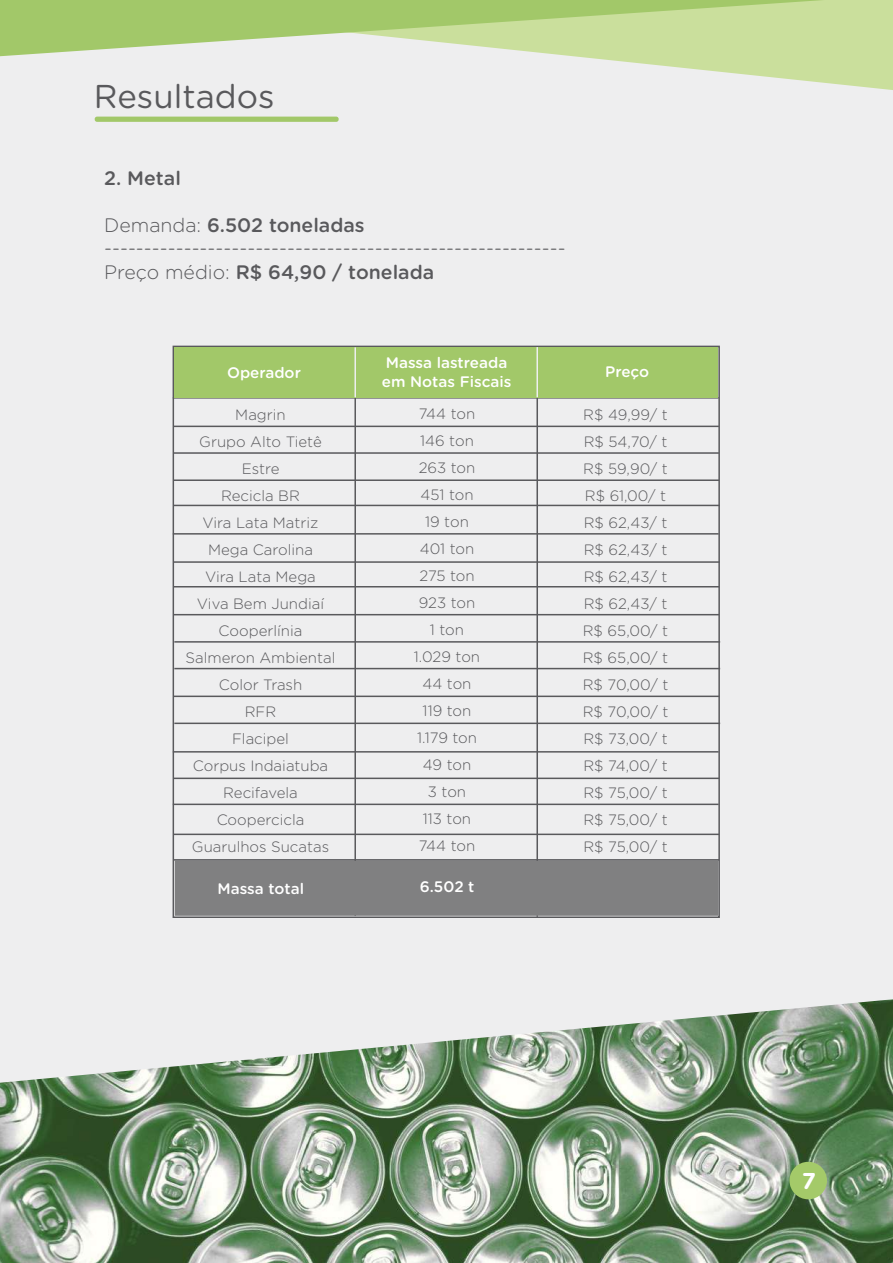
<style>
.page{position:relative;width:893px;height:1263px;background:#fff}
.page>*{position:absolute;margin:0;border:0;box-sizing:border-box;transform-origin:0 0}
.t1{font:33px "Gotham Rounded";color:#59595c}
.t2{font:700 22.95px "Gotham Rounded";color:#fff}
.t3{font:300 19.5px/23.4px "Gotham Rounded";color:#59595c}
.t4{font:500 19.5px "Gotham Rounded";color:#59595c}
.t5{font:500 15.3px/18.3px "Gotham Rounded";color:#fff}
.t6{font:300 15px/27px "Gotham Rounded";color:#59595c;text-align:center}
.s1{font-weight:500}
</style>
<div class="page">
<img style="left:0;top:1083px;width:893px;height:180px">
<div style="left:0;top:56px;width:893px;height:1027px;background:#eeeeef"></div>
<svg style="left:42px;top:0;width:851px;height:90px;background:#e3e9d7"></svg>
<svg style="left:0;top:0;width:824px;height:56px;background:#bbd58e"></svg>
<svg style="left:94px;top:117px;width:246px;height:5px"></svg>
<div style="left:789px;top:1162px;width:38px;height:37px;background:#a4ca69;border-radius:50%"></div>
<div style="left:173px;top:346px;width:547px;height:572px;background:#eeeeef;border:2px solid #59595c"></div>
<hr style="left:174px;top:668px;width:546px;height:1px;background:#59595c">
<hr style="left:174px;top:641px;width:546px;height:2px;background:#59595c">
<hr style="left:173px;top:614px;width:546px;height:1px;background:#59595c">
<hr style="left:173px;top:586px;width:546px;height:1px;background:#59595c">
<hr style="left:174px;top:561px;width:546px;height:2px;background:#59595c">
<hr style="left:173px;top:533px;width:546px;height:2px;background:#59595c">
<hr style="left:174px;top:505px;width:546px;height:1px;background:#59595c">
<hr style="left:173px;top:479px;width:546px;height:2px;background:#59595c">
<hr style="left:173px;top:452px;width:546px;height:2px;background:#59595c">
<hr style="left:173px;top:426px;width:546px;height:1px;background:#59595c">
<hr style="left:173px;top:397px;width:546px;height:2px;background:#59595c">
<hr style="left:536px;top:346px;width:2px;height:571px;background:#59595c">
<hr style="left:354px;top:346px;width:2px;height:570px;background:#59595c">
<div style="left:175px;top:860px;width:543px;height:56px;background:#808081"></div>
<div style="left:174px;top:347px;width:544px;height:50px;background:#a2c869"></div>
<hr style="left:354px;top:347px;width:2px;height:50px;background:#eeefef">
<hr style="left:536px;top:347px;width:2px;height:50px;background:#eeefef">
<hr style="left:174px;top:695px;width:545px;height:2px;background:#59595c">
<hr style="left:174px;top:722px;width:546px;height:2px;background:#59595c">
<hr style="left:173px;top:751px;width:546px;height:1px;background:#59595c">
<hr style="left:173px;top:777px;width:546px;height:2px;background:#59595c">
<hr style="left:173px;top:803px;width:546px;height:2px;background:#59595c">
<hr style="left:173px;top:833px;width:546px;height:2px;background:#59595c">
<hr style="left:173px;top:859px;width:546px;height:1px;background:#59595c">
<h1 class="t1" style="left:94px;top:74px;width:182px">Resultados</h1>
<h3 class="t4" style="left:104px;top:164px;width:78px">2. Metal</h3>
<h3 class="t3" style="left:104px;top:212px;width:463px">Demanda: <span class="s1">6.502 toneladas </span>----------------------------------------------------------<br>Preço médio: <span class="s1">R$ 64,90 / tonelada</span></h3>
<p class="t5" style="left:227px;top:363px;width:75px">Operador</p>
<p class="t5" style="left:382px;top:353px;width:131px">Massa lastreada em Notas Fiscais</p>
<p class="t5" style="left:605px;top:362px;width:45px">Preço</p>
<p class="t6" style="left:186px;top:400px;width:151px">Magrin<br>Grupo Alto Tietê<br>Estre<br>Recicla BR<br>Vira Lata Matriz<br>Mega Carolina<br>Vira Lata Mega<br>Viva Bem Jundiaí<br>Cooperlínia<br>Salmeron Ambiental<br>Color Trash<br>RFR<br>Flacipel<br>Corpus Indaiatuba<br>Recifavela<br>Coopercicla<br>Guarulhos Sucatas</p>
<p class="t6" style="left:414px;top:399px;width:68px">744 ton<br>146 ton<br>263 ton<br>451 ton<br>19 ton<br>401 ton<br>275 ton<br>923 ton<br>1 ton<br>1.029 ton<br>44 ton<br>119 ton<br>1.179 ton<br>49 ton<br>3 ton<br>113 ton<br>744 ton</p>
<p class="t6" style="left:583px;top:401px;width:87px;text-align:left">R$ 49,99/ t<br>R$ 54,70/ t<br>R$ 59,90/ t<br>R$ 61,00/ t<br>R$ 62,43/ t<br>R$ 62,43/ t<br>R$ 62,43/ t<br>R$ 62,43/ t<br>R$ 65,00/ t<br>R$ 65,00/ t<br>R$ 70,00/ t<br>R$ 70,00/ t<br>R$ 73,00/ t<br>R$ 74,00/ t<br>R$ 75,00/ t<br>R$ 75,00/ t<br>R$ 75,00/ t</p>
<p class="t5" style="left:218px;top:878px;width:88px">Massa total</p>
<p class="t5" style="left:420px;top:876px;width:56px">6.502 t</p>
<h2 class="t2" style="left:802px;top:1164px;width:16px">7</h2>
</div>
